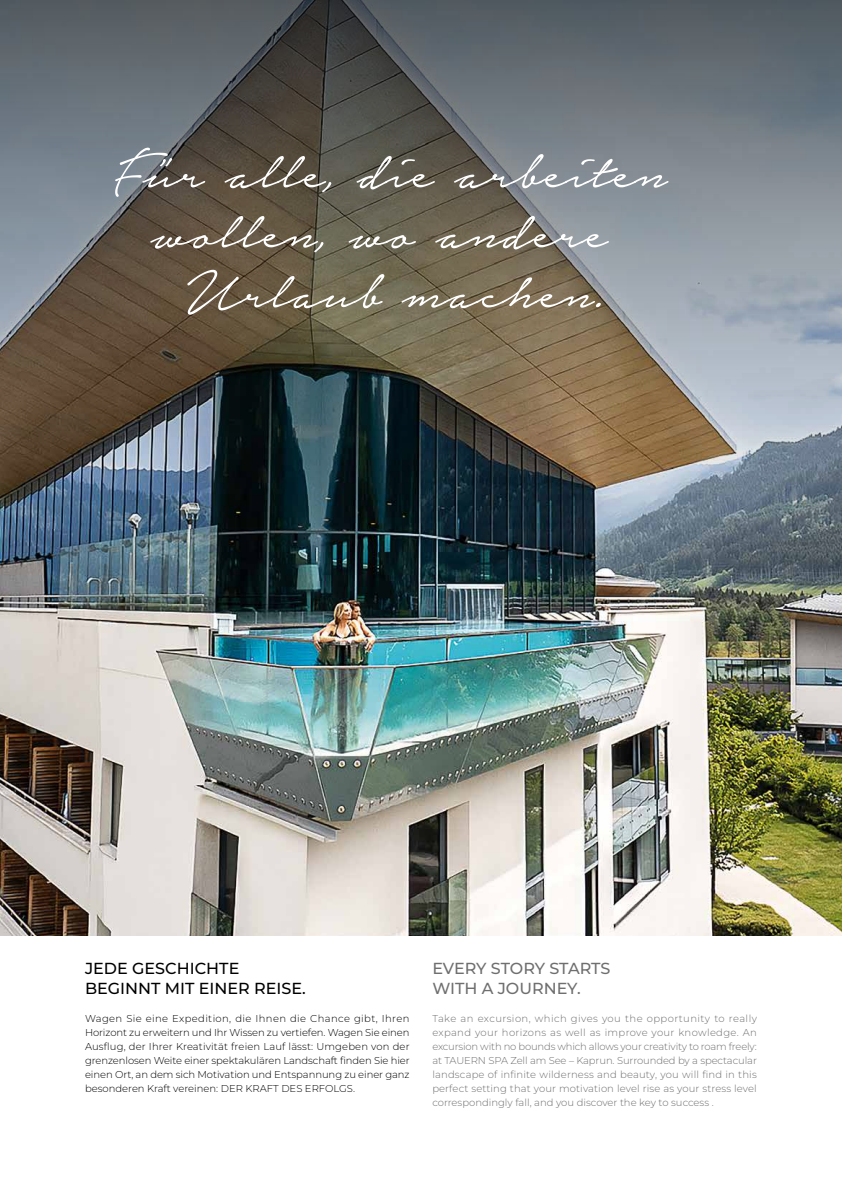
<style>
.page{position:relative;width:842px;height:1191px;background:#fff}
.page>*{position:absolute;margin:0;border:0;box-sizing:border-box;transform-origin:0 0}
.t1{font:72px/60px "Notera Personal Use Only";color:#fff;text-align:center}
.t2{font:500 16px/19.2px "Montserrat";color:#000}
.t3{font:500 16px/19.2px "Montserrat";letter-spacing:-.01em;color:#706f6f}
.t4{font:300 10px/14px "Montserrat";color:#706f6f;text-align:justify}
.t5{font:300 10px/14px "Montserrat";color:#000;text-align:justify}
</style>
<div class="page">
<img style="left:0;top:561px;width:842px;height:374px">
<img style="left:0;top:0;width:842px;height:561px">
<h1 class="t1" style="left:115px;top:144px;width:554px">Für alle, die arbeiten wollen, wo andere<br>Urlaub machen.</h1>
<h2 class="t2" style="left:85px;top:958px;width:222px">JEDE GESCHICHTE<br>BEGINNT MIT EINER REISE.</h2>
<p class="t5" style="left:85px;top:1010px;width:326px">Wagen Sie eine Expedition, die Ihnen die Chance gibt, Ihren Horizont zu erweitern und Ihr Wissen zu vertiefen. Wagen Sie einen Ausflug, der Ihrer Kreativität freien Lauf lässt: Umgeben von der grenzenlosen Weite einer spektakulären Landschaft finden Sie hier einen Ort, an dem sich Motivation und Entspannung zu einer ganz besonderen Kraft vereinen: DER KRAFT DES ERFOLGS.</p>
<h2 class="t3" style="left:432px;top:958px;width:180px">EVERY STORY STARTS<br>WITH A JOURNEY.</h2>
<p class="t4" style="left:432px;top:1010px;width:326px">Take an excursion, which gives you the opportunity to really expand your horizons as well as improve your knowledge. An excursion with no bounds which allows your creativity to roam freely: at TAUERN SPA Zell am See – Kaprun. Surrounded by a spectacular landscape of infinite wilderness and beauty, you will find in this perfect setting that your motivation level rise as your stress level correspondingly fall, and you discover the key to success .</p>
</div>
